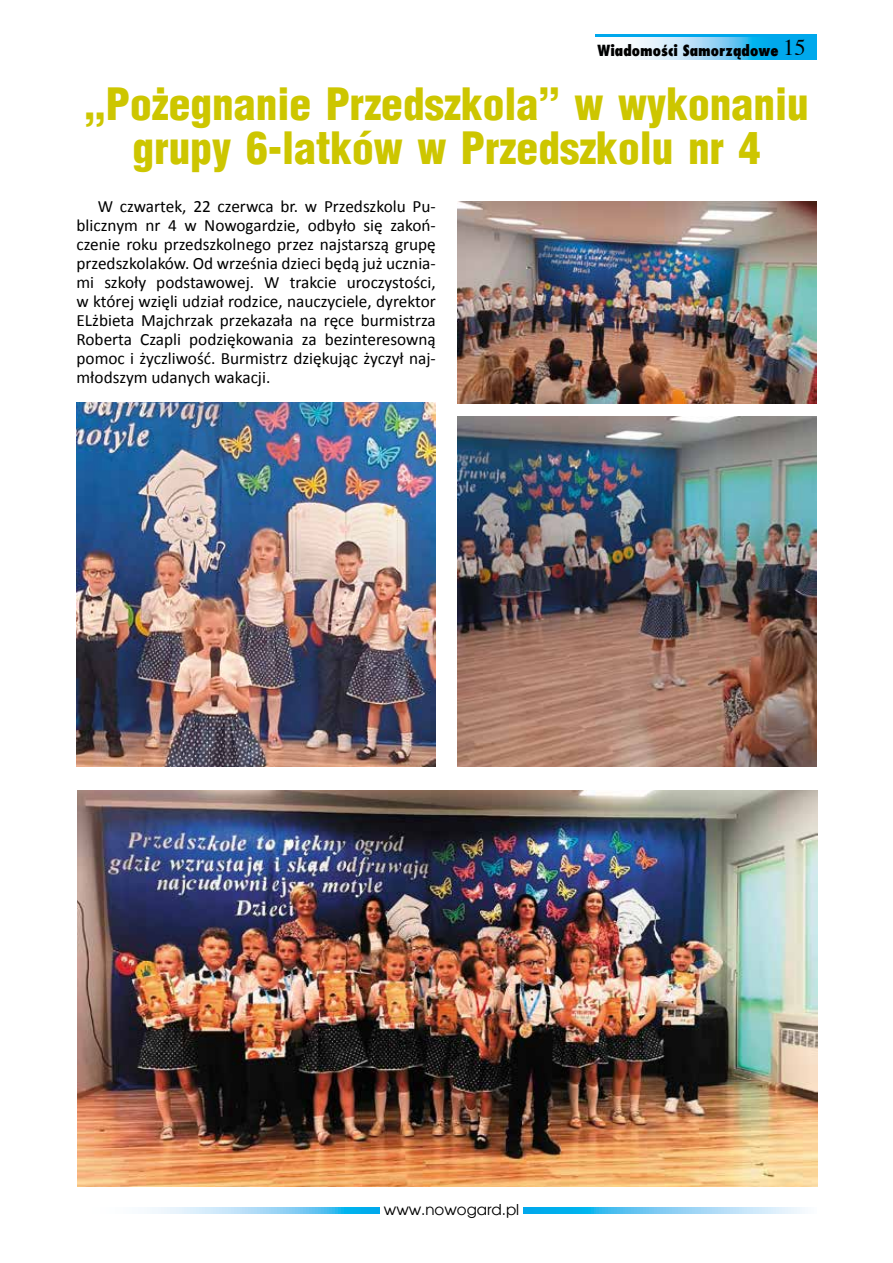
<style>
.page{position:relative;width:893px;height:1263px;background:#fff}
.page>*{position:absolute;margin:0;border:0;box-sizing:border-box;transform-origin:0 0}
.t1{font:900 43.5px/43.5px "Switzerland Cond";color:#cdc600;text-align:center}
.t2{font:17.25px/19px "Calibri";color:#000;text-align:justify}
.t3{font:800 15px "Fujiyama";color:#000}
.t4{font:15px "Avalon";color:#000}
.s1{font-family:"Times";font-weight:400;font-size:22.5px}
</style>
<div class="page">
<svg style="left:147px;top:1207px;width:658px;height:6px;background:#81d0f4"></svg>
<div style="left:380px;top:1203px;width:143px;height:15px;background:#fff"></div>
<div style="left:595px;top:34px;width:221px;height:26px;background:#00a8ec"></div>
<svg style="left:595px;top:37px;width:161px;height:23px;background:#bae3f8"></svg>
<img style="left:78px;top:790px;width:740px;height:396px">
<img style="left:457px;top:417px;width:359px;height:350px">
<img style="left:77px;top:403px;width:359px;height:364px">
<img style="left:457px;top:202px;width:359px;height:202px">
<p class="t3" style="left:598px;top:40px;width:210px">Wiadomości Samorządowe <span class="s1">15</span></p>
<h1 class="t1" style="left:84px;top:81px;width:726px">„Pożegnanie Przedszkola” w wykonaniu grupy 6-latków w Przedszkolu nr 4</h1>
<p class="t2" style="left:77px;top:196px;width:361px;text-indent:21px">W czwartek, 22 czerwca br. w Przedszkolu Pu&shy;blicznym nr 4 w Nowogardzie, odbyło się zakoń&shy;czenie roku przedszkolnego przez najstarszą grupę przedszkolaków. Od września dzieci będą już ucznia&shy;mi szkoły podstawowej. W trakcie uroczystości, w której wzięli udział rodzice, nauczyciele, dyrektor ELżbieta Majchrzak przekazała na ręce burmistrza Roberta Czapli podziękowania za bezinteresowną pomoc i życzliwość. Burmistrz dziękując życzył naj&shy;młodszym udanych wakacji.</p>
<p class="t4" style="left:384px;top:1200px;width:137px">www.nowogard.pl</p>
</div>
